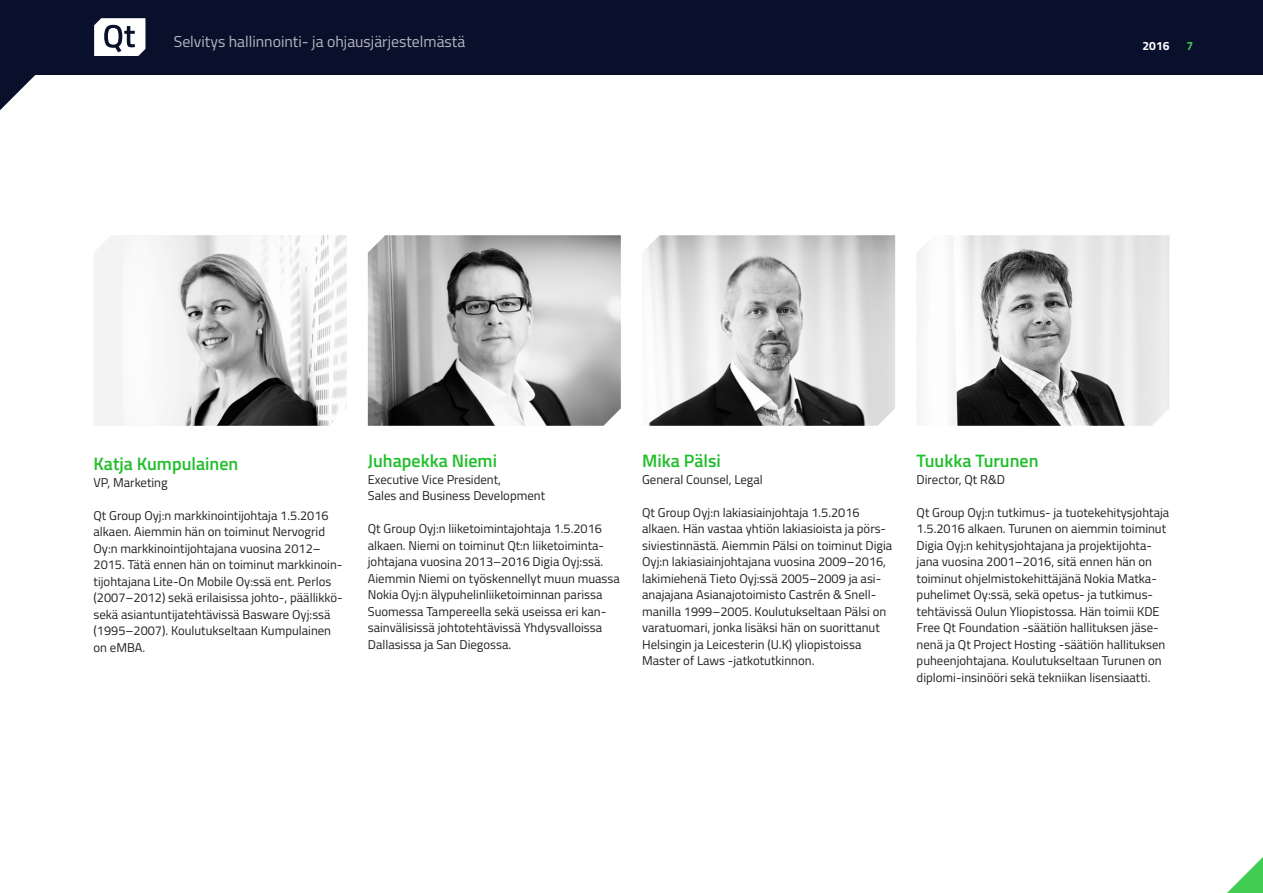
<style>
.page{position:relative;width:1263px;height:893px;background:#fff}
.page>*{position:absolute;margin:0;border:0;box-sizing:border-box;transform-origin:0 0}
.t1{font:600 18px "Titillium Web";color:#21be2b}
.t2{font:15.75px "Titillium Web";color:#b5b7bf}
.t3{font:12.75px/16.5px "Titillium Web";color:#231f20}
.t4{font:700 12px "Titillium Web";color:#fff}
.t5{font:700 12px "Titillium Web";color:#41cd52}
</style>
<div class="page">
<div style="left:0;top:0;width:1263px;height:74px;background:#09102b"></div>
<svg style="left:94px;top:18px;width:51px;height:38px"></svg>
<svg style="left:0;top:74px;width:36px;height:36px"></svg>
<svg style="left:1227px;top:857px;width:36px;height:36px"></svg>
<div style="left:94px;top:235px;width:28px;height:191px;background:#f3f3f3"></div>
<img style="left:122px;top:235px;width:225px;height:191px">
<img style="left:368px;top:235px;width:253px;height:191px">
<img style="left:643px;top:235px;width:252px;height:191px">
<img style="left:917px;top:235px;width:252px;height:191px">
<p class="t2" style="left:174px;top:30px;width:293px">Selvitys hallinnointi- ja ohjausjärjestelmästä</p>
<p class="t4" style="left:1142px;top:36px;width:28px">2016</p>
<p class="t5" style="left:1186px;top:36px;width:8px">7</p>
<h1 class="t1" style="left:94px;top:450px;width:146px">Katja Kumpulainen</h1>
<p class="t3" style="left:94px;top:473px;width:76px">VP, Marketing</p>
<p class="t3" style="left:94px;top:506px;width:251px">Qt Group Oyj:n markkinointijohtaja 1.5.2016 alkaen. Aiemmin hän on toiminut Nervogrid Oy:n markkinointijohtajana vuosina 2012– 2015. Tätä ennen hän on toiminut markkinoin&shy;tijohtajana Lite-On Mobile Oy:ssä ent. Perlos (2007–2012) sekä erilaisissa johto-, päällikkö&shy;sekä asiantuntijatehtävissä Basware Oyj:ssä (1995–2007). Koulutukseltaan Kumpulainen on eMBA.</p>
<h1 class="t1" style="left:368px;top:447px;width:131px">Juhapekka Niemi</h1>
<p class="t3" style="left:368px;top:470px;width:179px">Executive Vice President,<br>Sales and Business Development</p>
<p class="t3" style="left:368px;top:520px;width:254px">Qt Group Oyj:n liiketoimintajohtaja 1.5.2016 alkaen. Niemi on toiminut Qt:n liiketoiminta&shy;johtajana vuosina 2013–2016 Digia Oyj:ssä.<br>Aiemmin Niemi on työskennellyt muun muassa Nokia Oyj:n älypuhelinliiketoiminnan parissa Suomessa Tampereella sekä useissa eri kan&shy;sainvälisissä johtotehtävissä Yhdysvalloissa Dallasissa ja San Diegossa.</p>
<h1 class="t1" style="left:642px;top:447px;width:80px">Mika Pälsi</h1>
<p class="t3" style="left:642px;top:470px;width:122px">General Counsel, Legal</p>
<p class="t3" style="left:642px;top:503px;width:252px">Qt Group Oyj:n lakiasiainjohtaja 1.5.2016 alkaen. Hän vastaa yhtiön lakiasioista ja pörs&shy;siviestinnästä. Aiemmin Pälsi on toiminut Digia Oyj:n lakiasiainjohtajana vuosina 2009–2016, lakimiehenä Tieto Oyj:ssä 2005–2009 ja asi&shy;anajajana Asianajotoimisto Castrén &amp; Snell&shy;manilla 1999–2005. Koulutukseltaan Pälsi on varatuomari, jonka lisäksi hän on suorittanut Helsingin ja Leicesterin (U.K) yliopistoissa Master of Laws -jatkotutkinnon.</p>
<h1 class="t1" style="left:917px;top:447px;width:123px">Tuukka Turunen</h1>
<p class="t3" style="left:917px;top:470px;width:90px">Director, Qt R&amp;D</p>
<p class="t3" style="left:917px;top:503px;width:254px">Qt Group Oyj:n tutkimus- ja tuotekehitysjohtaja 1.5.2016 alkaen. Turunen on aiemmin toiminut Digia Oyj:n kehitysjohtajana ja projektijohta&shy;jana vuosina 2001–2016, sitä ennen hän on toiminut ohjelmistokehittäjänä Nokia Matka&shy;puhelimet Oy:ssä, sekä opetus- ja tutkimus&shy;tehtävissä Oulun Yliopistossa. Hän toimii KDE Free Qt Foundation -säätiön hallituksen jäse&shy;nenä ja Qt Project Hosting -säätiön hallituksen puheenjohtajana. Koulutukseltaan Turunen on diplomi-insinööri sekä tekniikan lisensiaatti.</p>
</div>
